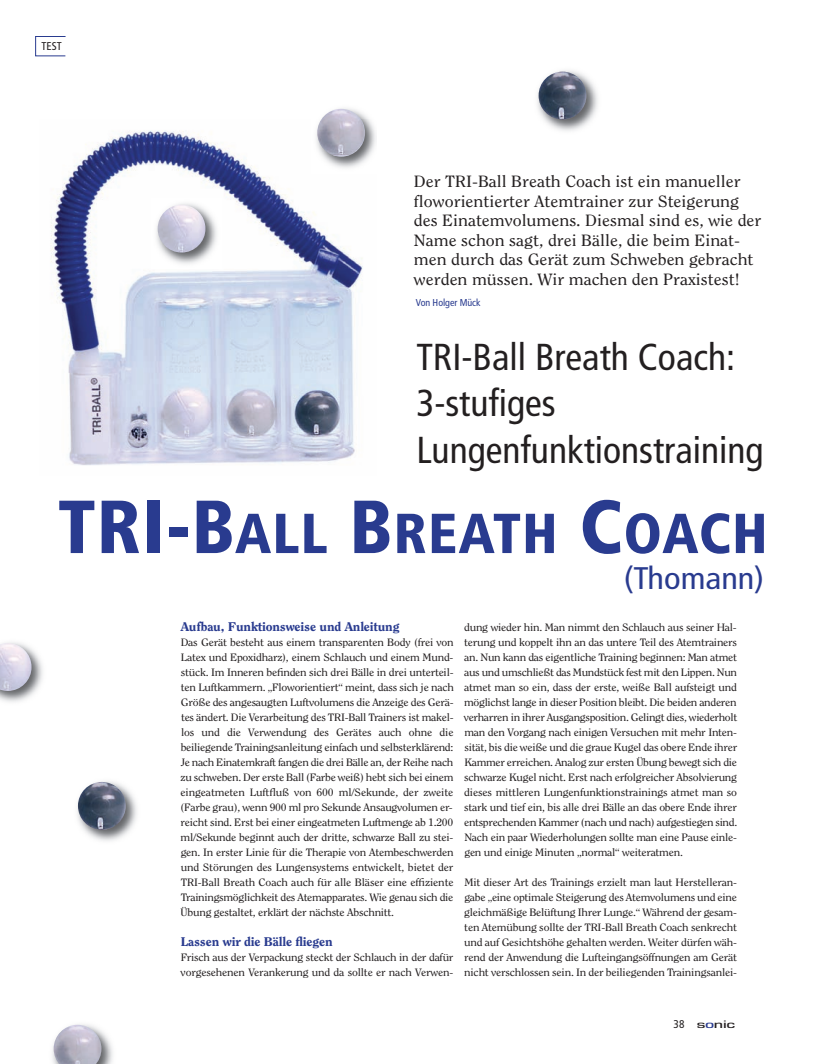
<style>
.page{position:relative;width:815px;height:1064px;background:#fff}
.page>*{position:absolute;margin:0;border:0;box-sizing:border-box;transform-origin:0 0}
.t1{font:900 condensed 56.25px "Frutiger LT Std";letter-spacing:.02em;color:#293b8f}
.t2{font:condensed 37.5px/46.2px "Frutiger LT Std";color:#231f20}
.t3{font:condensed 31.25px "Frutiger LT Std";color:#293b8f;scale:1.1 1}
.t4{font:16.25px/19.5px "Clearface Std";color:#231f20;scale:1.1 1}
.t5{font:800 12.5px "Clearface Std";letter-spacing:-.015em;color:#293b8f;scale:1.1 1}
.t6{font:500 11.25px "Eurostile T";letter-spacing:-.02em;color:#231f20;scale:1.6 1}
.t7{font:condensed 11.25px "Frutiger LT Std";color:#231f20}
.t8{font:10.62px/15px "Clearface Std";letter-spacing:-.02em;color:#231f20;text-align:justify;scale:1.1 1}
.t9{font:condensed 10px "Frutiger LT Std";letter-spacing:-.005em;color:#293b8f}
.s1{font-size:75px}
.s2{font-family:"Frutiger LT Std";font-weight:400;font-stretch:condensed}
.s3{color:#293b8f}
</style>
<div class="page">
<img style="left:50px;top:130px;width:313px;height:336px">
<div style="left:35px;top:36px;width:31px;height:20px;border:1px solid #293b8f"></div>
<img style="left:0;top:642px;width:43px;height:60px">
<img style="left:0;top:643px;width:32px;height:48px">
<img style="left:152px;top:199px;width:70px;height:70px">
<img style="left:158px;top:205px;width:48px;height:47px;border-radius:24px">
<img style="left:77px;top:781px;width:60px;height:60px">
<img style="left:78px;top:782px;width:48px;height:48px;border-radius:24px">
<img style="left:537px;top:70px;width:61px;height:61px">
<img style="left:539px;top:72px;width:47px;height:47px;border-radius:24px">
<img style="left:52px;top:1024px;width:61px;height:40px">
<img style="left:54px;top:1025px;width:47px;height:39px">
<img style="left:311px;top:108px;width:65px;height:65px">
<img style="left:317px;top:109px;width:48px;height:48px;border-radius:24px">
<p class="t7" style="left:41px;top:41px;width:22px">TEST</p>
<p class="t4" style="left:414px;top:173px;width:317px">Der TRI-Ball Breath Coach ist ein manueller floworientierter Atemtrainer zur Steigerung des Einatemvolumens. Diesmal sind es, wie der Name schon sagt, drei Bälle, die beim Einat&shy;men durch das Gerät zum Schweben gebracht werden müssen. Wir machen den Praxistest!</p>
<p class="t9" style="left:416px;top:299px;width:66px">Von Holger Mück</p>
<h2 class="t2" style="left:416px;top:337px;width:349px">TRI-Ball Breath Coach:<br>3-stufiges<br>Lungenfunktionstraining</h2>
<h1 class="t1" style="left:58px;top:511px;width:711px"><span class="s1">TRI-B</span>ALL <span class="s1">B</span>REATH <span class="s1">C</span>OACH</h1>
<h3 class="t3" style="left:624px;top:566px;width:129px">(Thomann)</h3>
<p class="t5" style="left:181px;top:621px;width:201px">Aufbau, Funktionsweise und Anleitung</p>
<p class="t8" style="left:181px;top:635px;width:250px">Das Gerät besteht aus einem transparenten Body (frei von Latex und Epoxidharz), einem Schlauch und einem Mund&shy;stück. Im Inneren befinden sich drei Bälle in drei unterteil&shy;ten Luftkammern. „Floworientiert“ meint, dass sich je nach Größe des angesaugten Luftvolumens die Anzeige des Gerä&shy;tes ändert. Die Verarbeitung des TRI-Ball Trainers ist makel&shy;los und die Verwendung des Gerätes auch ohne die beiliegende Trainingsanleitung einfach und selbsterklärend:<br>Je nach Einatemkraft fangen die drei Bälle an, der Reihe nach zu schweben. Der erste Ball (Farbe weiß) hebt sich bei einem eingeatmeten Luftfluß von 600 ml/Sekunde, der zweite (Farbe grau), wenn 900 ml pro Sekunde Ansaugvolumen er&shy;reicht sind. Erst bei einer eingeatmeten Luftmenge ab 1.200 ml/Sekunde beginnt auch der dritte, schwarze Ball zu stei&shy;gen. In erster Linie für die Therapie von Atembeschwerden und Störungen des Lungensystems entwickelt, bietet der TRI-Ball Breath Coach auch für alle Bläser eine effiziente Trainingsmöglichkeit des Atemapparates. Wie genau sich die Übung gestaltet, erklärt der nächste Abschnitt.</p>
<p class="t5" style="left:181px;top:936px;width:140px">Lassen wir die Bälle fliegen</p>
<p class="t8" style="left:181px;top:950px;width:250px">Frisch aus der Verpackung steckt der Schlauch in der dafür vorgesehenen Verankerung und da sollte er nach Verwen-</p>
<p class="t8" style="left:464px;top:620px;width:250px">dung wieder hin. Man nimmt den Schlauch aus seiner Hal&shy;terung und koppelt ihn an das untere Teil des Atemtrainers an. Nun kann das eigentliche Training beginnen: Man atmet aus und umschließt das Mundstück fest mit den Lippen. Nun atmet man so ein, dass der erste, weiße Ball aufsteigt und möglichst lange in dieser Position bleibt. Die beiden anderen verharren in ihrer Ausgangsposition. Gelingt dies, wiederholt man den Vorgang nach einigen Versuchen mit mehr Inten&shy;sität, bis die weiße und die graue Kugel das obere Ende ihrer Kammer erreichen. Analog zur ersten Übung bewegt sich die schwarze Kugel nicht. Erst nach erfolgreicher Absolvierung dieses mittleren Lungenfunktionstrainings atmet man so stark und tief ein, bis alle drei Bälle an das obere Ende ihrer entsprechenden Kammer (nach und nach) aufgestiegen sind.<br>Nach ein paar Wiederholungen sollte man eine Pause einle&shy;gen und einige Minuten „normal“ weiteratmen.</p>
<p class="t8" style="left:464px;top:875px;width:250px">Mit dieser Art des Trainings erzielt man laut Herstelleran&shy;gabe „eine optimale Steigerung des Atemvolumens und eine gleichmäßige Belüftung Ihrer Lunge.“ Während der gesam&shy;ten Atemübung sollte der TRI-Ball Breath Coach senkrecht und auf Gesichtshöhe gehalten werden. Weiter dürfen wäh&shy;rend der Anwendung die Lufteingangsöffnungen am Gerät nicht verschlossen sein. In der beiliegenden Trainingsanlei-</p>
<p class="t6" style="left:674px;top:1017px;width:40px"><span class="s2">38</span> s<span class="s3">o</span>nic</p>
</div>
